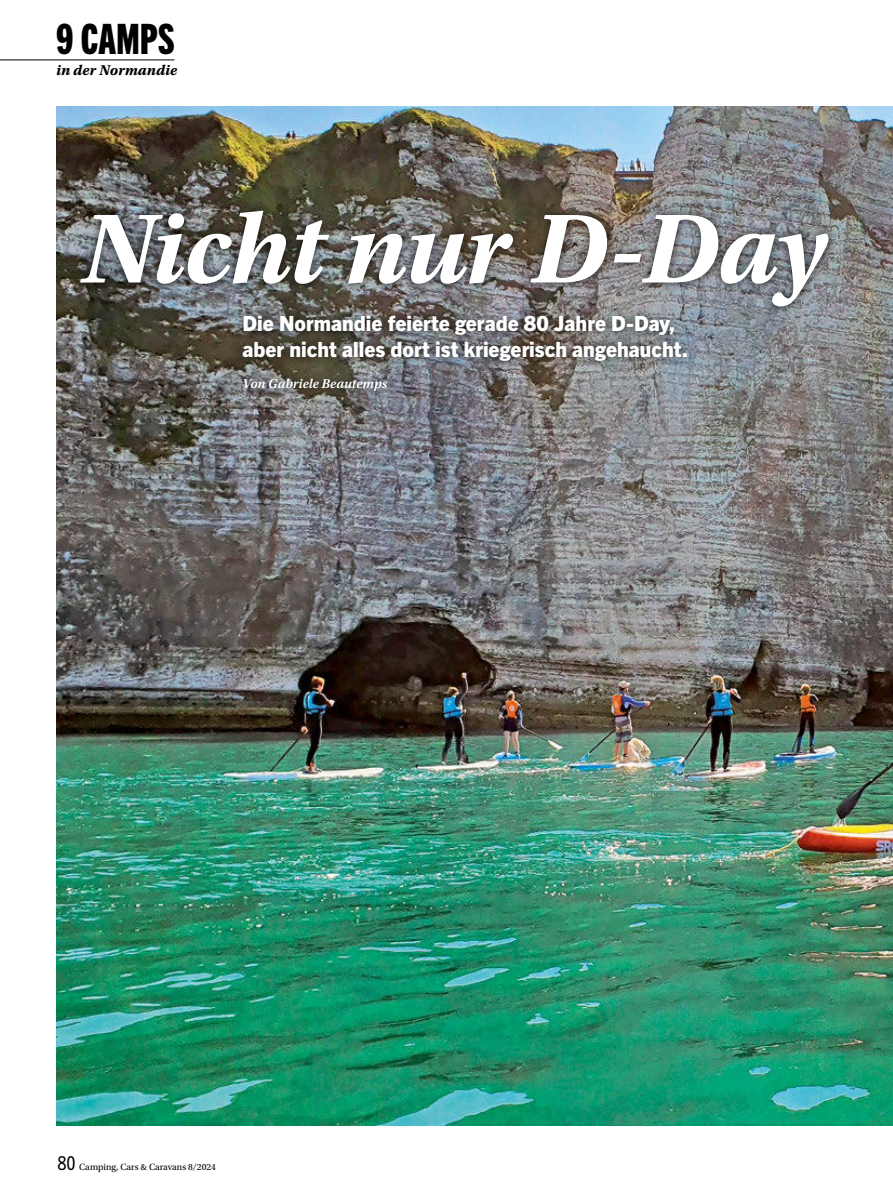
<style>
.page{position:relative;width:893px;height:1191px;background:#fff}
.page>*{position:absolute;margin:0;border:0;box-sizing:border-box;transform-origin:0 0}
.t1{font:italic 700 103.35px "Utopia Std";letter-spacing:-.015em;color:#fff}
.t2{font:42px "Trade Gothic Next LT Pro Hv Cm";color:#000}
.t3{font:800 21px/25.5px "Trade Gothic Next LT Pro";color:#fff}
.t4{font:15px "Utopia Std Bold Capt It";color:#000}
.t5{font:italic 600 13.5px "Utopia Std";color:#fff}
.t6{font:9.45px "Utopia Std";color:#000}
.s1{font-family:"Trade Gothic Next LT Pro";font-stretch:condensed;font-size:19.2px}
</style>
<div class="page">
<img style="left:57px;top:106px;width:836px;height:1019px">
<hr style="left:0;top:60px;width:174px;height:1px;background:#000">
<div style="left:71px;top:202px;width:767px;height:114px;background:#000;opacity:.8"></div>
<div style="left:234px;top:307px;width:462px;height:62px;background:#000;opacity:.8"></div>
<div style="left:236px;top:370px;width:160px;height:30px;background:#000;opacity:.8"></div>
<h2 class="t2" style="left:56px;top:15px;width:120px">9 CAMPS</h2>
<p class="t4" style="left:56px;top:61px;width:122px">in der Normandie</p>
<h1 class="t1" style="left:81px;top:210px;width:747px">Nicht nur D-Day</h1>
<p class="t3" style="left:242px;top:312px;width:447px">Die Normandie feierte gerade 80 Jahre D-Day, aber nicht alles dort ist kriegerisch angehaucht.</p>
<p class="t5" style="left:242px;top:379px;width:146px">Von Gabriele Beautemps</p>
<p class="t6" style="left:57px;top:1161px;width:160px"><span class="s1">80</span> Camping, Cars &amp; Caravans 8/2024</p>
</div>
